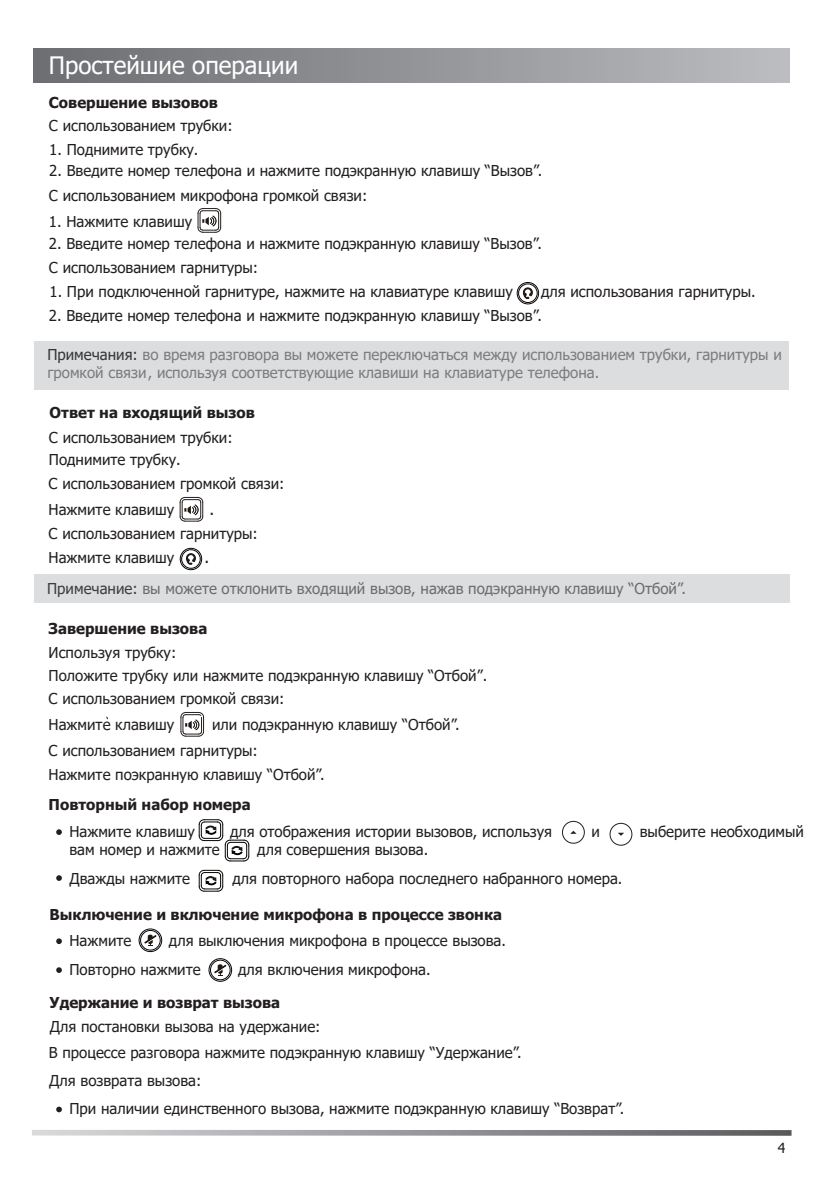
<style>
.page{position:relative;width:823px;height:1191px;background:#fff}
.page>*{position:absolute;margin:0;border:0;box-sizing:border-box;transform-origin:0 0}
.t1{font:24px "Tahoma";color:#fff}
.t2{font:16px "Tahoma";color:#231f20}
.t3{font:15px/29.2px "Tahoma";color:#231f20}
.t4{font:15px/18px "Tahoma";color:#7d7d80}
.t5{font:700 15px "Tahoma";color:#231f20}
.t6{font:15px "Tahoma";color:#6c6d70}
.t7{font:14px "Tahoma";color:#231f20}
.s1{color:#363737}
.s2{color:#3e3e3f}
</style>
<div class="page">
<svg style="left:56px;top:829px;width:6px;height:6px"></svg>
<svg style="left:56px;top:938px;width:6px;height:6px"></svg>
<svg style="left:56px;top:875px;width:6px;height:6px"></svg>
<svg style="left:570px;top:830px;width:6px;height:4px"></svg>
<div style="left:562px;top:821px;width:22px;height:22px;border:1px solid #231f20;border-radius:50%"></div>
<svg style="left:618px;top:832px;width:5px;height:3px"></svg>
<div style="left:609px;top:823px;width:22px;height:22px;border:1px solid #231f20;border-radius:50%"></div>
<svg style="left:56px;top:967px;width:6px;height:6px"></svg>
<svg style="left:56px;top:1106px;width:6px;height:6px"></svg>
<svg style="left:198px;top:869px;width:25px;height:23px"></svg>
<div style="left:34px;top:49px;width:754px;height:34px;background:linear-gradient(to right,#6b6d70,#bbbcc0)"></div>
<div style="left:34px;top:341px;width:754px;height:48px;background:#dcdddf"></div>
<div style="left:34px;top:574px;width:754px;height:29px;background:#dcdddf"></div>
<svg style="left:32px;top:1130px;width:759px;height:5px"></svg>
<div style="left:516px;top:282px;width:22px;height:22px;border:1px solid #030303;border-radius:50%"></div>
<div style="left:518px;top:284px;width:19px;height:19px;border:1px solid #030303;border-radius:50%"></div>
<svg style="left:522px;top:287px;width:10px;height:12px"></svg>
<div style="left:180px;top:548px;width:22px;height:22px;border:1px solid #030303;border-radius:50%"></div>
<div style="left:181px;top:549px;width:19px;height:19px;border:1px solid #030303;border-radius:50%"></div>
<svg style="left:186px;top:553px;width:9px;height:12px"></svg>
<div style="left:139px;top:928px;width:23px;height:24px;border:1px solid #030303;border-radius:50%"></div>
<div style="left:140px;top:930px;width:20px;height:20px;border:1px solid #030303;border-radius:50%"></div>
<svg style="left:144px;top:934px;width:12px;height:12px"></svg>
<div style="left:208px;top:958px;width:24px;height:23px;border:1px solid #030303;border-radius:50%"></div>
<div style="left:210px;top:959px;width:20px;height:21px;border:1px solid #030303;border-radius:50%"></div>
<svg style="left:214px;top:964px;width:12px;height:11px"></svg>
<svg style="left:180px;top:712px;width:24px;height:25px"></svg>
<svg style="left:197px;top:208px;width:24px;height:25px"></svg>
<svg style="left:179px;top:496px;width:24px;height:26px"></svg>
<svg style="left:198px;top:819px;width:51px;height:43px"></svg>
<h1 class="t1" style="left:49px;top:49px;width:251px">Простейшие операции</h1>
<p class="t5" style="left:49px;top:92px;width:170px">Совершение вызовов</p>
<p class="t3" style="left:49px;top:112px;width:185px">С использованием трубки:</p>
<p class="t3" style="left:49px;top:136px;width:151px">1. Поднимите трубку.</p>
<p class="t3" style="left:49px;top:156px;width:494px">2. Введите номер телефона и нажмите подэкранную клавишу “Вызов”.</p>
<p class="t3" style="left:49px;top:182px;width:320px">С использованием микрофона громкой связи:</p>
<p class="t3" style="left:49px;top:207px;width:145px">1. Нажмите клавишу</p>
<p class="t3" style="left:49px;top:229px;width:494px">2. Введите номер телефона и нажмите подэкранную клавишу “Вызов”.</p>
<p class="t3" style="left:49px;top:278px;width:464px">1. При подключенной гарнитуре, нажмите на клавиатуре клавишу</p>
<p class="t3" style="left:540px;top:278px;width:216px">для использования гарнитуры.</p>
<p class="t3" style="left:49px;top:302px;width:494px">2. Введите номер телефона и нажмите подэкранную клавишу “Вызов”.</p>
<p class="t3" style="left:49px;top:254px;width:211px">С использованием гарнитуры:</p>
<p class="t4" style="left:47px;top:346px;width:735px"><span class="s1">Примечания:</span> во время разговора вы можете переключаться между использованием трубки, гарнитуры и громкой связи, используя соответствующие клавиши на клавиатуре телефона.</p>
<p class="t5" style="left:50px;top:402px;width:206px">Ответ на входящий вызов</p>
<p class="t3" style="left:49px;top:424px;width:185px">С использованием трубки:</p>
<p class="t3" style="left:49px;top:469px;width:237px">С использованием громкой связи:</p>
<p class="t3" style="left:49px;top:520px;width:211px">С использованием гарнитуры:</p>
<p class="t3" style="left:49px;top:445px;width:133px">Поднимите трубку.</p>
<p class="t3" style="left:49px;top:496px;width:127px">Нажмите клавишу</p>
<p class="t2" style="left:209px;top:498px;width:6px">.</p>
<p class="t3" style="left:49px;top:544px;width:127px">Нажмите клавишу</p>
<p class="t2" style="left:204px;top:546px;width:6px">.</p>
<p class="t6" style="left:47px;top:578px;width:640px"><span class="s2">Примечание:</span> вы можете отклонить входящий вызов, нажав подэкранную клавишу “Отбой”.</p>
<p class="t5" style="left:49px;top:618px;width:160px">Завершение вызова</p>
<p class="t3" style="left:49px;top:638px;width:129px">Используя трубку:</p>
<p class="t3" style="left:49px;top:684px;width:237px">С использованием громкой связи:</p>
<p class="t3" style="left:49px;top:736px;width:211px">С использованием гарнитуры:</p>
<p class="t3" style="left:49px;top:661px;width:440px">Положите трубку или нажмите подэкранную клавишу “Отбой”.</p>
<p class="t3" style="left:49px;top:710px;width:127px">Нажмите клавишу</p>
<p class="t3" style="left:212px;top:710px;width:249px">или подэкранную клавишу “Отбой”.</p>
<p class="t3" style="left:49px;top:760px;width:277px">Нажмите поэкранную клавишу “Отбой”.</p>
<p class="t5" style="left:49px;top:794px;width:203px">Повторный набор номера</p>
<p class="t3" style="left:69px;top:818px;width:127px">Нажмите клавишу</p>
<p class="t3" style="left:230px;top:818px;width:323px">для отображения истории вызовов, используя</p>
<p class="t3" style="left:591px;top:818px;width:10px">и</p>
<p class="t3" style="left:639px;top:818px;width:166px">выберите необходимый</p>
<p class="t3" style="left:69px;top:836px;width:152px">вам номер и нажмите</p>
<p class="t3" style="left:257px;top:836px;width:172px">для совершения вызова.</p>
<p class="t3" style="left:69px;top:865px;width:122px">Дважды нажмите</p>
<p class="t3" style="left:232px;top:865px;width:391px">для повторного набора последнего набранного номера.</p>
<p class="t5" style="left:50px;top:903px;width:453px">Выключение и включение микрофона в процессе звонка</p>
<p class="t3" style="left:69px;top:926px;width:438px;text-indent:99px">для выключения микрофона в процессе вызова.<br>Повторно нажмите</p>
<p class="t3" style="left:69px;top:926px;width:63px">Нажмите</p>
<p class="t3" style="left:238px;top:956px;width:194px">для включения микрофона.</p>
<p class="t5" style="left:50px;top:992px;width:232px">Удержание и возврат вызова</p>
<p class="t3" style="left:50px;top:1013px;width:272px">Для постановки вызова на удержание:</p>
<p class="t3" style="left:49px;top:1039px;width:474px">В процессе разговора нажмите подэкранную клавишу “Удержание”.</p>
<p class="t3" style="left:49px;top:1066px;width:153px">Для возврата вызова:</p>
<p class="t3" style="left:69px;top:1095px;width:556px">При наличии единственного вызова, нажмите подэкранную клавишу “Возврат”.</p>
<p class="t7" style="left:777px;top:1138px;width:9px">4</p>
</div>
